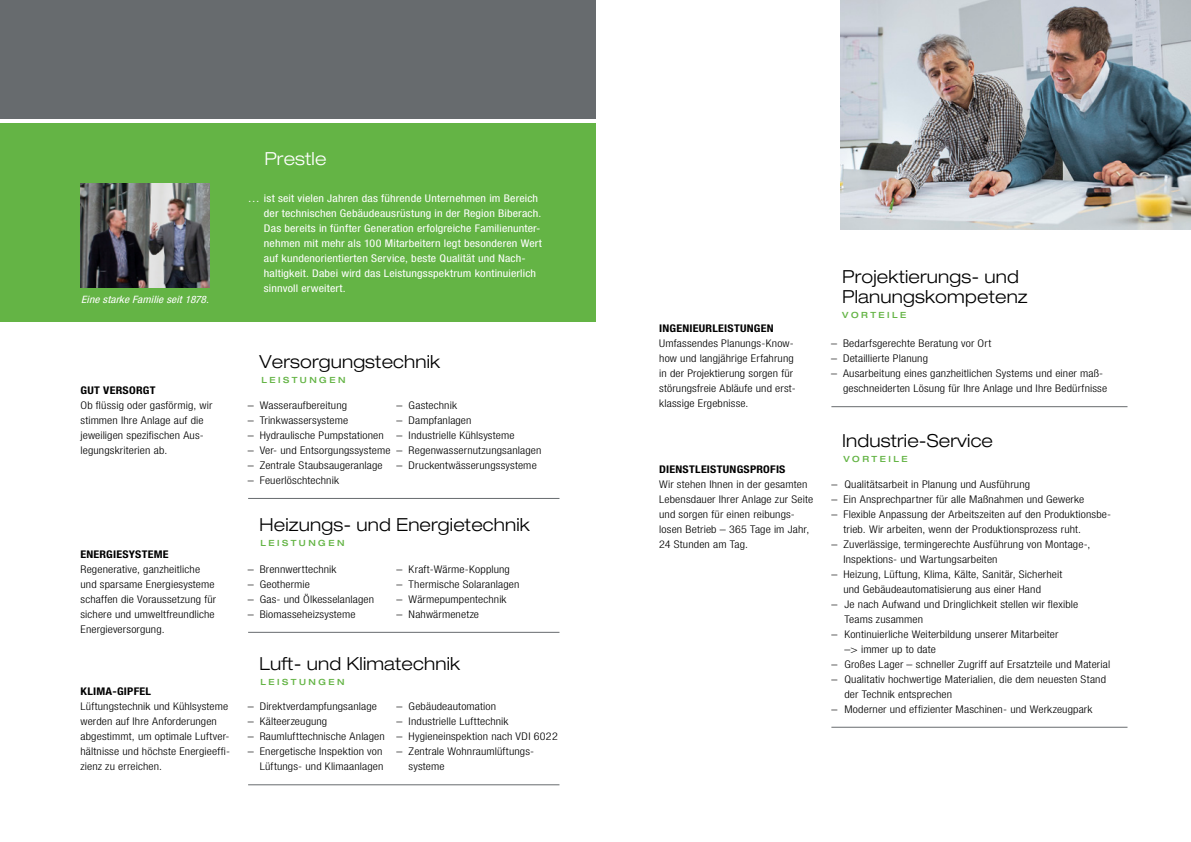
<style>
.page{position:relative;width:1191px;height:842px;background:#fff}
.page>*{position:absolute;margin:0;border:0;box-sizing:border-box;transform-origin:0 0}
.t1{font:300 expanded 18px/20px "Helvetica Neue";letter-spacing:.01em;color:#000}
.t2{font:300 expanded 18px "Helvetica Neue";letter-spacing:.01em;color:#fff}
.t3{font:300 condensed 10.6px/15px "Helvetica Neue";letter-spacing:.01em;color:#000;scale:1.13 1}
.t4{font:condensed 10.6px/15px "Helvetica Neue";letter-spacing:.01em;color:#fff;scale:1.13 1}
.t5{font:700 condensed 10.6px "Helvetica Neue";letter-spacing:.02em;color:#000;scale:1.13 1}
.t6{font:italic condensed 10.1px "Helvetica Neue";letter-spacing:.01em;color:#fff;scale:1.13 1}
.t7{font:500 expanded 8.5px "Helvetica Neue";letter-spacing:.3em;color:#64b445}
</style>
<div class="page">
<div style="left:0;top:123px;width:595px;height:199px;background:#64b445"></div>
<div style="left:0;top:0;width:595px;height:118px;background:#676b6e"></div>
<hr style="left:248px;top:632px;width:311px;height:1px;background:#676b6e">
<hr style="left:248px;top:784px;width:311px;height:1px;background:#676b6e">
<hr style="left:248px;top:498px;width:311px;height:1px;background:#676b6e">
<img style="left:80px;top:184px;width:129px;height:104px">
<hr style="left:831px;top:406px;width:296px;height:1px;background:#676b6e">
<hr style="left:831px;top:727px;width:296px;height:1px;background:#676b6e">
<img style="left:840px;top:0;width:351px;height:230px">
<h1 class="t2" style="left:264px;top:148px;width:64px">Prestle</h1>
<p class="t6" style="left:81px;top:293px;width:115px">Eine starke Familie seit 1878.</p>
<p class="t4" style="left:264px;top:191px;width:247px;text-indent:-16px">… ist seit vielen Jahren das führende Unternehmen im Bereich der technischen Gebäudeausrüstung in der Region Biberach.<br>Das bereits in fünfter Generation erfolgreiche Familienunter&shy;nehmen mit mehr als 100 Mitarbeitern legt besonderen Wert auf kundenorientierten Service, beste Qualität und Nach&shy;haltigkeit. Dabei wird das Leistungsspektrum kontinuierlich sinnvoll erweitert.</p>
<h1 class="t1" style="left:260px;top:351px;width:182px">Versorgungstechnik</h1>
<p class="t7" style="left:261px;top:374px;width:86px">LEISTUNGEN</p>
<p class="t3" style="left:248px;top:397px;width:89px">– Wasseraufbereitung</p>
<p class="t3" style="left:248px;top:412px;width:90px">– Trinkwassersysteme</p>
<p class="t3" style="left:248px;top:427px;width:122px">– Hydraulische Pumpstationen</p>
<p class="t3" style="left:248px;top:442px;width:128px">– Ver- und Entsorgungssysteme</p>
<p class="t3" style="left:248px;top:457px;width:121px">– Zentrale Staubsaugeranlage</p>
<p class="t3" style="left:248px;top:472px;width:82px">– Feuerlöschtechnik</p>
<p class="t5" style="left:80px;top:384px;width:68px">GUT VERSORGT</p>
<p class="t3" style="left:80px;top:397px;width:118px">Ob flüssig oder gasförmig, wir stimmen Ihre Anlage auf die jeweiligen spezifischen Aus&shy;legungskriterien ab.</p>
<p class="t3" style="left:396px;top:397px;width:55px">– Gastechnik</p>
<p class="t3" style="left:396px;top:412px;width:68px">– Dampfanlagen</p>
<p class="t3" style="left:396px;top:427px;width:106px">– Industrielle Kühlsysteme</p>
<p class="t3" style="left:396px;top:442px;width:130px">– Regenwassernutzungsanlagen</p>
<p class="t3" style="left:396px;top:457px;width:125px">– Druckentwässerungssysteme</p>
<h1 class="t1" style="left:260px;top:515px;width:272px">Heizungs- und Energietechnik</h1>
<p class="t7" style="left:260px;top:538px;width:86px">LEISTUNGEN</p>
<p class="t3" style="left:248px;top:561px;width:80px">– Brennwerttechnik</p>
<p class="t3" style="left:248px;top:576px;width:57px">– Geothermie</p>
<p class="t3" style="left:248px;top:591px;width:113px">– Gas- und Ölkesselanlagen</p>
<p class="t3" style="left:248px;top:606px;width:97px">– Biomasseheizsysteme</p>
<p class="t5" style="left:80px;top:547px;width:80px">ENERGIESYSTEME</p>
<p class="t3" style="left:80px;top:561px;width:122px">Regenerative, ganzheitliche und sparsame Energiesysteme schaffen die Voraussetzung für sichere und umweltfreundliche<br>Energieversorgung.</p>
<p class="t3" style="left:396px;top:561px;width:102px">– Kraft-Wärme-Kopplung</p>
<p class="t3" style="left:396px;top:576px;width:110px">– Thermische Solaranlagen</p>
<p class="t3" style="left:396px;top:591px;width:99px">– Wärmepumpentechnik</p>
<p class="t3" style="left:396px;top:606px;width:74px">– Nahwärmenetze</p>
<p class="t5" style="left:80px;top:685px;width:64px">KLIMA-GIPFEL</p>
<p class="t3" style="left:80px;top:699px;width:134px">Lüftungstechnik und Kühlsysteme werden auf Ihre Anforderungen abgestimmt, um optimale Luftver&shy;hältnisse und höchste Energieeffi&shy;zienz zu erreichen.</p>
<h1 class="t1" style="left:260px;top:653px;width:202px">Luft- und Klimatechnik</h1>
<p class="t7" style="left:260px;top:676px;width:86px">LEISTUNGEN</p>
<p class="t3" style="left:248px;top:699px;width:116px">– Direktverdampfungsanlage</p>
<p class="t3" style="left:248px;top:714px;width:72px">– Kälteerzeugung</p>
<p class="t3" style="left:248px;top:729px;width:123px">– Raumlufttechnische Anlagen</p>
<p class="t3" style="left:248px;top:744px;width:122px;text-align:right">– Energetische Inspektion von<br>Lüftungs- und Klimaanlagen</p>
<p class="t3" style="left:396px;top:699px;width:90px">– Gebäudeautomation</p>
<p class="t3" style="left:396px;top:714px;width:100px">– Industrielle Lufttechnik</p>
<p class="t3" style="left:396px;top:729px;width:144px">– Hygieneinspektion nach VDI 6022</p>
<p class="t3" style="left:408px;top:744px;width:113px;text-indent:-12px">– Zentrale Wohnraumlüftungs&shy;systeme</p>
<p class="t5" style="left:659px;top:322px;width:103px">INGENIEURLEISTUNGEN</p>
<p class="t3" style="left:659px;top:336px;width:122px">Umfassendes Planungs-Know&shy;how und langjährige Erfahrung in der Projektierung sorgen für störungsfreie Abläufe und erst&shy;klassige Ergebnisse.</p>
<h1 class="t1" style="left:842px;top:267px;width:187px">Projektierungs- und<br>Planungskompetenz</h1>
<p class="t7" style="left:842px;top:310px;width:66px">VORTEILE</p>
<p class="t3" style="left:831px;top:336px;width:143px">– Bedarfsgerechte Beratung vor Ort</p>
<p class="t3" style="left:831px;top:351px;width:87px">– Detaillierte Planung</p>
<p class="t3" style="left:843px;top:366px;width:235px;text-indent:-12px">– Ausarbeitung eines ganzheitlichen Systems und einer maß&shy;geschneiderten Lösung für Ihre Anlage und Ihre Bedürfnisse</p>
<h1 class="t1" style="left:842px;top:430px;width:152px">Industrie-Service</h1>
<p class="t7" style="left:843px;top:454px;width:66px">VORTEILE</p>
<p class="t5" style="left:659px;top:463px;width:113px">DIENSTLEISTUNGSPROFIS</p>
<p class="t3" style="left:659px;top:476px;width:138px">Wir stehen Ihnen in der gesamten<br>Lebensdauer Ihrer Anlage zur Seite und sorgen für einen reibungs&shy;losen Betrieb – 365 Tage im Jahr,<br>24 Stunden am Tag.</p>
<p class="t3" style="left:831px;top:476px;width:177px">– Qualitätsarbeit in Planung und Ausführung</p>
<p class="t3" style="left:831px;top:491px;width:225px">– Ein Ansprechpartner für alle Maßnahmen und Gewerke</p>
<p class="t3" style="left:843px;top:506px;width:238px;text-indent:-12px">– Flexible Anpassung der Arbeitszeiten auf den Produktionsbe&shy;trieb. Wir arbeiten, wenn der Produktionsprozess ruht.</p>
<p class="t3" style="left:843px;top:536px;width:220px;text-indent:-12px">– Zuverlässige, termingerechte Ausführung von Montage-,<br>Inspektions- und Wartungsarbeiten</p>
<p class="t3" style="left:843px;top:566px;width:195px;text-indent:-12px">– Heizung, Lüftung, Klima, Kälte, Sanitär, Sicherheit und Gebäudeautomatisierung aus einer Hand</p>
<p class="t3" style="left:844px;top:596px;width:208px;text-indent:-13px">– Je nach Aufwand und Dringlichkeit stellen wir flexible<br>Teams zusammen</p>
<p class="t3" style="left:844px;top:626px;width:191px;text-indent:-13px">– Kontinuierliche Weiterbildung unserer Mitarbeiter –&gt; immer up to date</p>
<p class="t3" style="left:831px;top:656px;width:248px">– Großes Lager – schneller Zugriff auf Ersatzteile und Material</p>
<p class="t3" style="left:844px;top:671px;width:233px;text-indent:-13px">– Qualitativ hochwertige Materialien, die dem neuesten Stand der Technik entsprechen</p>
<p class="t3" style="left:831px;top:701px;width:232px">– Moderner und effizienter Maschinen- und Werkzeugpark</p>
</div>
